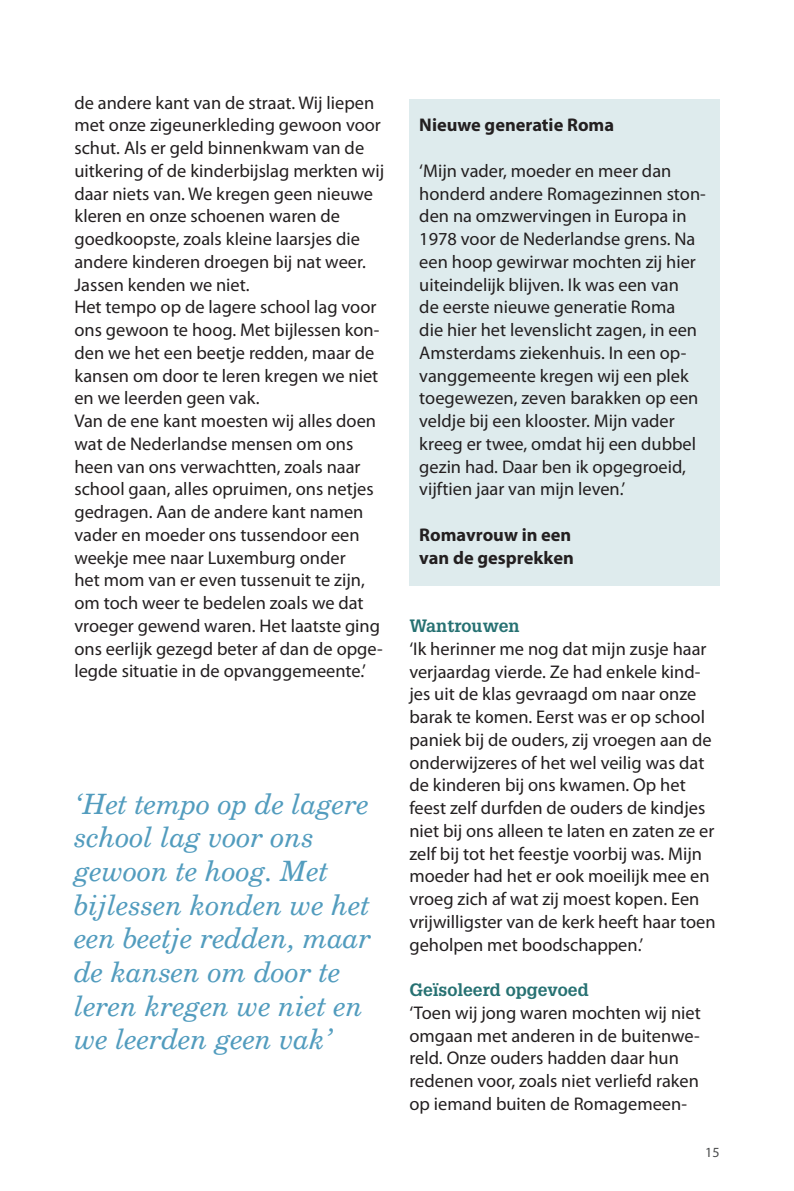
<style>
.page{position:relative;width:794px;height:1191px;background:#fff}
.page>*{position:absolute;margin:0;border:0;box-sizing:border-box;transform-origin:0 0}
.t1{font:italic 28px/33.6px "Century Schoolbook BT";color:#529cbe}
.t2{font:18.38px/22.8px "Myriad Pro";color:#231f20}
.t3{font:700 18.38px/22.8px "Myriad Pro";color:#231f20}
.t4{font:700 17.5px "Glypha";color:#267172}
.t5{font:14px "Myriad Pro";color:#4b4c4d}
</style>
<div class="page">
<div style="left:409px;top:99px;width:310px;height:487px;background:#deebed"></div>
<p class="t2" style="left:74px;top:91px;width:311px">de andere kant van de straat. Wij liepen met onze zigeunerkleding gewoon voor schut. Als er geld binnenkwam van de uitkering of de kinderbijslag merkten wij daar niets van. We kregen geen nieuwe kleren en onze schoenen waren de goedkoopste, zoals kleine laarsjes die andere kinderen droegen bij nat weer.<br>Jassen kenden we niet.<br>Het tempo op de lagere school lag voor ons gewoon te hoog. Met bijlessen kon&shy;den we het een beetje redden, maar de kansen om door te leren kregen we niet en we leerden geen vak.<br>Van de ene kant moesten wij alles doen wat de Nederlandse mensen om ons heen van ons verwachtten, zoals naar school gaan, alles opruimen, ons netjes gedragen. Aan de andere kant namen vader en moeder ons tussendoor een weekje mee naar Luxemburg onder<br>het mom van er even tussenuit te zijn, om toch weer te bedelen zoals we dat vroeger gewend waren. Het laatste ging ons eerlijk gezegd beter af dan de opge&shy;legde situatie in de opvanggemeente.’</p>
<h1 class="t1" style="left:74px;top:786px;width:298px">‘Het tempo op de lagere school lag voor ons gewoon te hoog. Met bijlessen konden we het een beetje redden, maar de kansen om door te leren kregen we niet en we leerden geen vak’</h1>
<p class="t3" style="left:419px;top:113px;width:196px">Nieuwe generatie Roma</p>
<p class="t2" style="left:419px;top:159px;width:288px">‘Mijn vader, moeder en meer dan honderd andere Romagezinnen ston&shy;den na omzwervingen in Europa in 1978 voor de Nederlandse grens. Na een hoop gewirwar mochten zij hier uiteindelijk blijven. Ik was een van<br>de eerste nieuwe generatie Roma<br>die hier het levenslicht zagen, in een Amsterdams ziekenhuis. In een op&shy;vanggemeente kregen wij een plek toegewezen, zeven barakken op een veldje bij een klooster. Mijn vader kreeg er twee, omdat hij een dubbel gezin had. Daar ben ik opgegroeid, vijftien jaar van mijn leven.’</p>
<p class="t3" style="left:419px;top:523px;width:156px">Romavrouw in een van de gesprekken</p>
<p class="t4" style="left:409px;top:615px;width:112px">Wantrouwen</p>
<p class="t2" style="left:409px;top:637px;width:308px">‘Ik herinner me nog dat mijn zusje haar verjaardag vierde. Ze had enkele kind&shy;jes uit de klas gevraagd om naar onze barak te komen. Eerst was er op school paniek bij de ouders, zij vroegen aan de onderwijzeres of het wel veilig was dat de kinderen bij ons kwamen. Op het feest zelf durfden de ouders de kindjes niet bij ons alleen te laten en zaten ze er zelf bij tot het feestje voorbij was. Mijn moeder had het er ook moeilijk mee en vroeg zich af wat zij moest kopen. Een vrijwilligster van de kerk heeft haar toen geholpen met boodschappen.’</p>
<p class="t4" style="left:409px;top:979px;width:181px">Geïsoleerd opgevoed</p>
<p class="t2" style="left:409px;top:1001px;width:293px">‘Toen wij jong waren mochten wij niet omgaan met anderen in de buitenwe&shy;reld. Onze ouders hadden daar hun redenen voor, zoals niet verliefd raken op iemand buiten de Romagemeen-</p>
<p class="t5" style="left:705px;top:1143px;width:16px">15</p>
</div>
